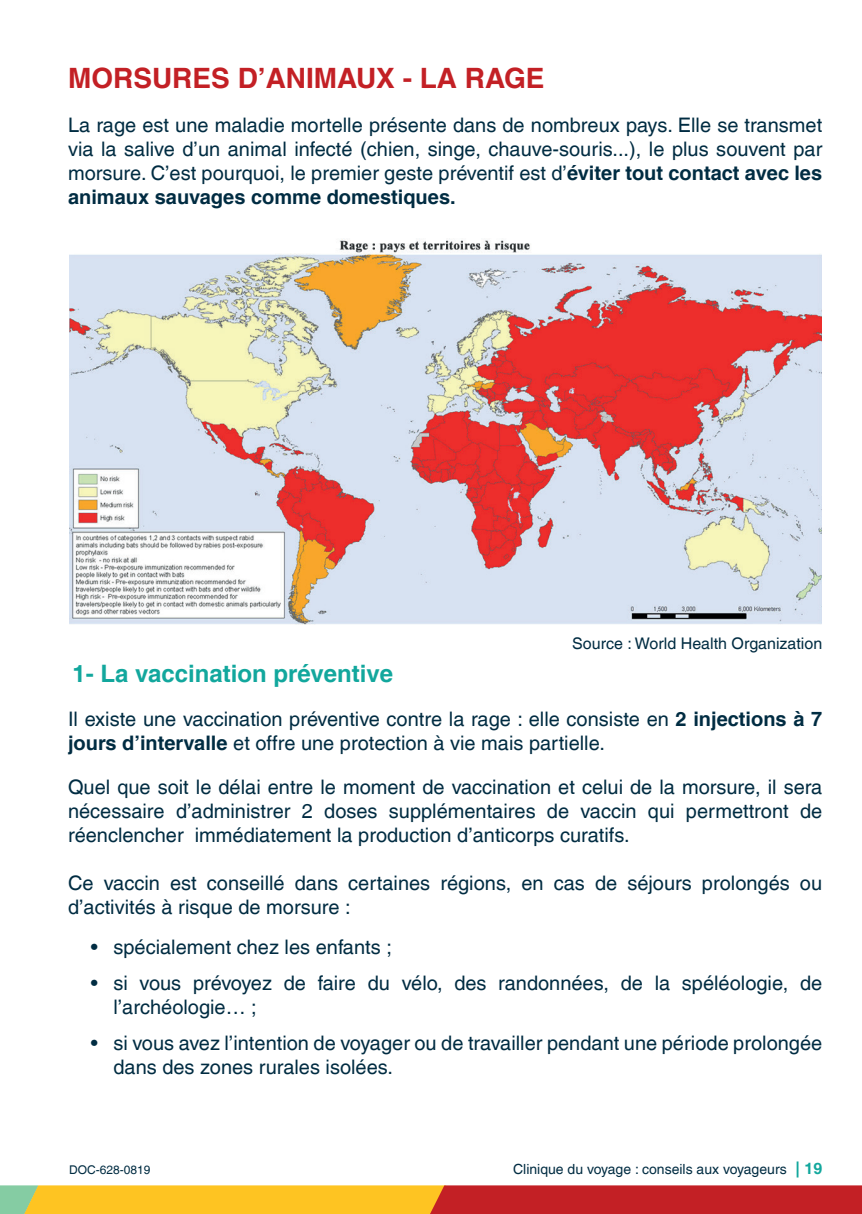
<style>
.page{position:relative;width:862px;height:1214px;background:#fff}
.page>*{position:absolute;margin:0;border:0;box-sizing:border-box;transform-origin:0 0}
.t1{font:700 28px "Helvetica LT Com";color:#c32025}
.t2{font:700 24px "Helvetica LT Com";color:#12a79d}
.t3{font:20px/24px "Helvetica LT Com";color:#002c42}
.t4{font:16px "Helvetica LT Com";color:#002c42}
.t5{font:14px "Helvetica LT Com";color:#002c42}
.t6{font:12px "Helvetica LT Com";color:#002c42}
.s1{font-weight:700}
.s2{font-weight:700;font-size:16px;color:#12a79d}
</style>
<div class="page">
<svg style="left:0;top:1185px;width:862px;height:28px;background:#dc752b"></svg>
<img style="left:70px;top:239px;width:751px;height:386px">
<h1 class="t1" style="left:68px;top:61px;width:478px">MORSURES D’ANIMAUX - LA RAGE</h1>
<p class="t3" style="left:68px;top:113px;width:756px;text-align:justify">La rage est une maladie mortelle présente dans de nombreux pays. Elle se transmet via la salive d’un animal infecté (chien, singe, chauve-souris...), le plus souvent par morsure. C’est pourquoi, le premier geste préventif est d’<span class="s1">éviter tout contact avec les animaux sauvages comme domestiques.</span></p>
<p class="t4" style="left:572px;top:633px;width:251px">Source : World Health Organization</p>
<p class="t2" style="left:73px;top:658px;width:322px">1- La vaccination préventive</p>
<p class="t3" style="left:68px;top:706px;width:756px">Il existe une vaccination préventive contre la rage : elle consiste en <span class="s1">2 injections à 7 jours d’intervalle</span> et offre une protection à vie mais partielle.</p>
<p class="t3" style="left:68px;top:774px;width:756px;text-align:justify">Quel que soit le délai entre le moment de vaccination et celui de la morsure, il sera nécessaire d’administrer 2 doses supplémentaires de vaccin qui permettront de réenclencher immédiatement la production d’anticorps curatifs.</p>
<p class="t3" style="left:68px;top:870px;width:755px">Ce vaccin est conseillé dans certaines régions, en cas de séjours prolongés ou d’activités à risque de morsure :</p>
<p class="t3" style="left:91px;top:934px;width:303px">• spécialement chez les enfants ;</p>
<p class="t3" style="left:113px;top:970px;width:710px;text-indent:-23px">• si vous prévoyez de faire du vélo, des randonnées, de la spéléologie, de l’archéologie… ;</p>
<p class="t3" style="left:113px;top:1030px;width:710px;text-indent:-23px">• si vous avez l’intention de voyager ou de travailler pendant une période prolongée dans des zones rurales isolées.</p>
<p class="t6" style="left:69px;top:1163px;width:83px">DOC-628-0819</p>
<p class="t5" style="left:513px;top:1161px;width:311px">Clinique du voyage : conseils aux voyageurs <span class="s2">| 19</span></p>
</div>
